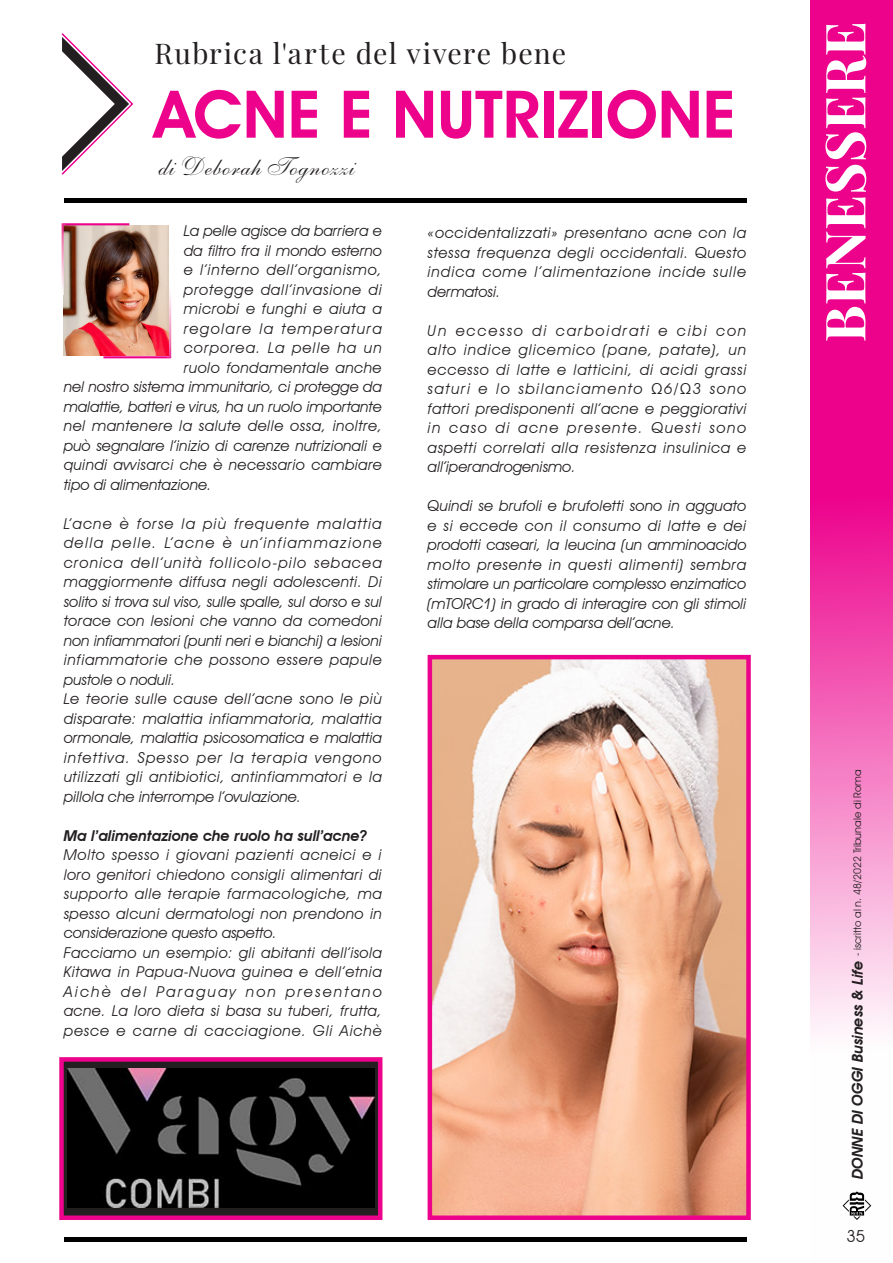
<style>
.page{position:relative;width:893px;height:1263px;background:#fff}
.page>*{position:absolute;margin:0;border:0;box-sizing:border-box;transform-origin:0 0}
.t1{font:600 66px "Avant Garde IT Cby BT";color:#ed028c}
.t2{font:55.5px "Playfair Display";color:#fff}
.t3{font:28.5px "Playfair Display";letter-spacing:.045em;color:#231f20}
.t4{font:25.5px "Allegro";letter-spacing:.03em;color:#231f20}
.t5{font:16.5px "Avant Garde IT Cby BT";color:#231f20}
.t6{font:italic 15px/19.5px "Avant Garde IT Cby BT";letter-spacing:.03em;color:#231f20;text-align:justify}
.t7{font:italic 15px "Avant Garde IT Cby BT";color:#231f20}
.t8{font:italic 15px "Avant Garde IT Cby BT";letter-spacing:.055em;color:#231f20}
.t9{font:italic 15px "Avant Garde IT Cby BT";letter-spacing:-.005em;color:#231f20}
.t10{font:italic 15px "Avant Garde IT Cby BT";letter-spacing:.005em;color:#231f20}
.t11{font:italic 600 15px "Avant Garde IT Cby BT";color:#231f20}
.t12{font:italic 15px "Avant Garde IT Cby BT";letter-spacing:.09em;color:#231f20}
.t13{font:italic 15px "Avant Garde IT Cby BT";letter-spacing:.07em;color:#231f20}
.t14{font:10.5px "Avant Garde IT Cby BT";color:#231f20}
.s1{font-weight:600;font-style:italic;font-size:15px}
</style>
<div class="page">
<svg style="left:810px;top:0;width:83px;height:1206px"></svg>
<svg style="left:843px;top:1191px;width:28px;height:29px"></svg>
<div style="left:64px;top:1237px;width:682px;height:5px;background:#000001"></div>
<div style="left:64px;top:198px;width:682px;height:5px;background:#000001"></div>
<svg style="left:61px;top:33px;width:73px;height:142px"></svg>
<img style="left:433px;top:660px;width:313px;height:555px">
<div style="left:428px;top:655px;width:323px;height:565px;border:4px solid #ed028c"></div>
<div style="left:62px;top:1059px;width:318px;height:159px;background:#231f20"></div>
<img style="left:67px;top:1069px;width:308px;height:139px">
<div style="left:59px;top:1057px;width:323px;height:163px;border:4px solid #ed028c"></div>
<img style="left:62px;top:223px;width:109px;height:135px">
<h3 class="t3" style="left:154px;top:31px;width:413px">Rubrica l'arte del vivere bene</h3>
<h1 class="t1" style="left:154px;top:75px;width:583px">ACNE E NUTRIZIONE</h1>
<h3 class="t4" style="left:154px;top:151px;width:198px">di Deborah Tognozzi</h3>
<p class="t7" style="left:184px;top:222px;width:199px">La pelle agisce da barriera e</p>
<p class="t7" style="left:184px;top:241px;width:199px">da filtro fra il mondo esterno</p>
<p class="t8" style="left:184px;top:261px;width:200px">e l’interno dell’organismo,</p>
<p class="t8" style="left:184px;top:280px;width:200px">protegge dall’invasione di</p>
<p class="t6" style="left:184px;top:299px;width:200px">microbi e funghi e aiuta a</p>
<p class="t12" style="left:184px;top:319px;width:200px">regolare la temperatura</p>
<p class="t13" style="left:184px;top:339px;width:199px">corporea. La pelle ha un</p>
<p class="t6" style="left:184px;top:357px;width:199px">ruolo fondamentale anche</p>
<p class="t7" style="left:64px;top:378px;width:319px">nel nostro sistema immunitario, ci protegge da</p>
<p class="t9" style="left:64px;top:397px;width:320px">malattie, batteri e virus, ha un ruolo importante</p>
<p class="t6" style="left:64px;top:416px;width:320px">nel mantenere la salute delle ossa, inoltre,</p>
<p class="t10" style="left:64px;top:436px;width:320px">può segnalare l’inizio di carenze nutrizionali e</p>
<p class="t6" style="left:64px;top:455px;width:320px">quindi avvisarci che è necessario cambiare</p>
<p class="t7" style="left:64px;top:475px;width:149px">tipo di alimentazione.</p>
<p class="t6" style="left:64px;top:513px;width:320px;text-align:left">L’acne è forse la più frequente malattia della pelle. L’acne è un’infiammazione cronica dell’unità follicolo-pilo sebacea maggiormente diffusa negli adolescenti. Di solito si trova sul viso, sulle spalle, sul dorso e sul torace con lesioni che vanno da comedoni non infiammatori (punti neri e bianchi) a lesioni infiammatorie che possono essere papule pustole o noduli.<br>Le teorie sulle cause dell’acne sono le più disparate: malattia infiammatoria, malattia ormonale, malattia psicosomatica e malattia infettiva. Spesso per la terapia vengono utilizzati gli antibiotici, antinfiammatori e la pillola che interrompe l’ovulazione.</p>
<p class="t11" style="left:64px;top:826px;width:305px">Ma l’alimentazione che ruolo ha sull’acne?</p>
<p class="t6" style="left:64px;top:845px;width:320px;text-align:left">Molto spesso i giovani pazienti acneici e i loro genitori chiedono consigli alimentari di supporto alle terapie farmacologiche, ma spesso alcuni dermatologi non prendono in considerazione questo aspetto.<br>Facciamo un esempio: gli abitanti dell’isola Kitawa in Papua-Nuova guinea e dell’etnia Aichè del Paraguay non presentano acne. La loro dieta si basa su tuberi, frutta, pesce e carne di cacciagione. Gli Aichè</p>
<p class="t6" style="left:428px;top:223px;width:320px">«occidentalizzati» presentano acne con la stessa frequenza degli occidentali. Questo indica come l’alimentazione incide sulle dermatosi.</p>
<p class="t6" style="left:428px;top:320px;width:320px">Un eccesso di carboidrati e cibi con alto indice glicemico (pane, patate), un eccesso di latte e latticini, di acidi grassi saturi e lo sbilanciamento Ω6/Ω3 sono fattori predisponenti all’acne e peggiorativi in caso di acne presente. Questi sono aspetti correlati alla resistenza insulinica e all’iperandrogenismo.</p>
<p class="t6" style="left:428px;top:496px;width:320px">Quindi se brufoli e brufoletti sono in agguato e si eccede con il consumo di latte e dei prodotti caseari, la leucina (un amminoacido molto presente in questi alimenti) sembra stimolare un particolare complesso enzimatico (mTORC1) in grado di interagire con gli stimoli alla base della comparsa dell’acne.</p>
<h2 class="t2" style="left:801px;top:342px;width:323px;rotate:-90deg">BENESSERE</h2>
<p class="t14" style="left:851px;top:1179px;width:412px;rotate:-90deg"><span class="s1">DONNE DI OGGI Business &amp; Life</span> - iscritto al n. 48/2022 Tribunale di Roma</p>
<p class="t5" style="left:846px;top:1226px;width:20px">35</p>
</div>
